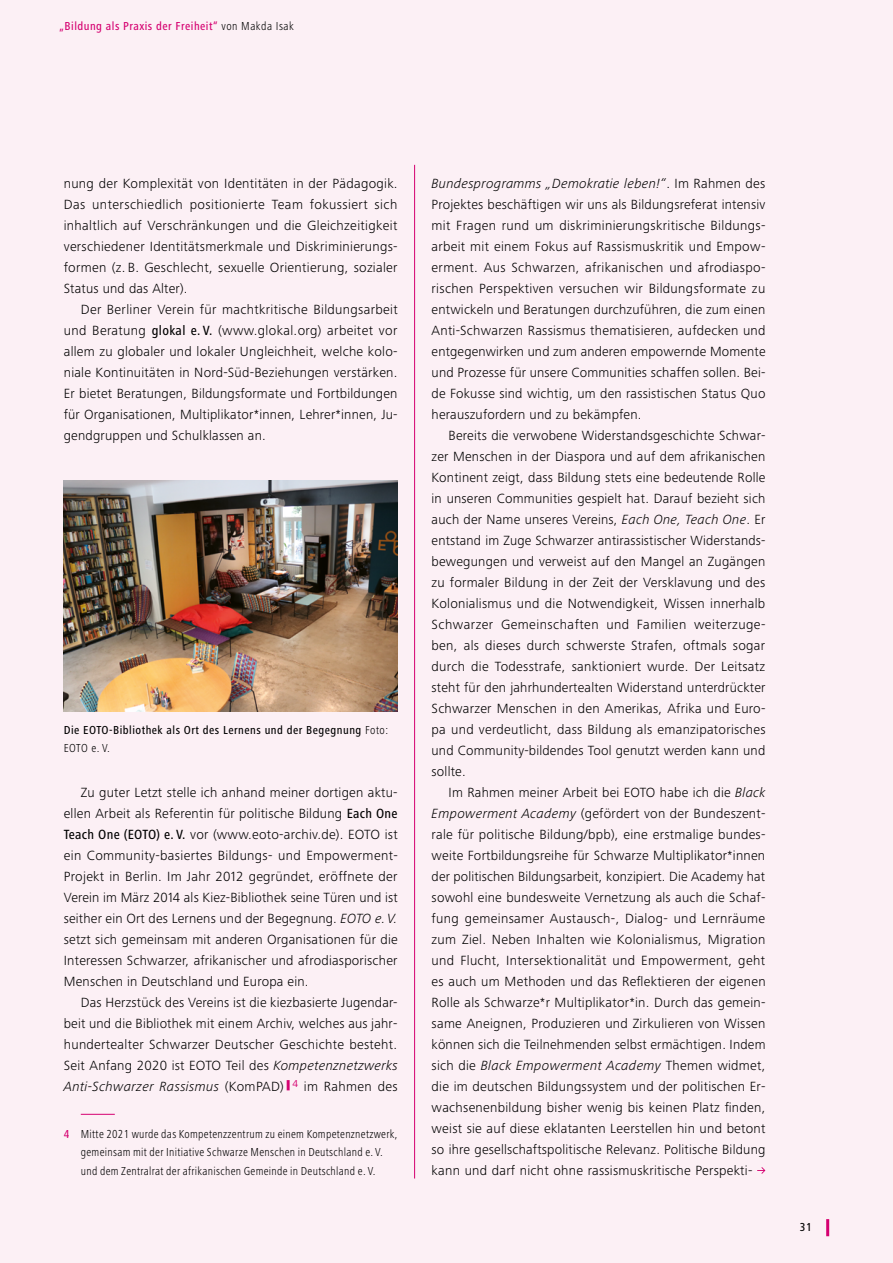
<style>
.page{position:relative;width:893px;height:1263px;background:#fcf0f5}
.page>*{position:absolute;margin:0;border:0;box-sizing:border-box;transform-origin:0 0}
.t1{font:300 13.8px/21px "Frutiger Next LTW1 G";letter-spacing:.015em;color:#000;text-align:justify}
.t2{font:300 condensed 12px/18.3px "Frutiger Next LTW1 G";letter-spacing:.025em;color:#000;text-align:center}
.t3{font:500 condensed 12px/18.3px "Frutiger Next LTW1 G";letter-spacing:.04em;color:#000}
.t4{font:500 condensed 12px "Frutiger Next LTW1 G";letter-spacing:.04em;color:#d50070}
.s1{font-weight:300;color:#000}
.s2{font-weight:500;font-stretch:condensed}
.s3{font-weight:300}
.s4{font-style:italic}
.s5{font-weight:500;color:#d50070}
</style>
<div class="page">
<hr style="left:826px;top:1219px;width:3px;height:17px;background:#d50070">
<svg style="left:757px;top:1167px;width:8px;height:7px"></svg>
<img style="left:64px;top:481px;width:334px;height:231px">
<hr style="left:81px;top:1114px;width:34px;height:1px;background:#d50070">
<hr style="left:414px;top:165px;width:1px;height:1013px;background:#d50070">
<p class="t4" style="left:60px;top:19px;width:236px">„Bildung als Praxis der Freiheit“ <span class="s1">von Makda Isak</span></p>
<p class="t1" style="left:64px;top:172px;width:335px">nung der Komplexität von Identitäten in der Pädagogik.<br>Das unterschiedlich positionierte Team fokussiert sich inhaltlich auf Verschränkungen und die Gleichzeitigkeit verschiedener Identitätsmerkmale und Diskriminierungs&shy;formen (z. B. Geschlecht, sexuelle Orientierung, sozialer Status und das Alter).</p>
<p class="t1" style="left:64px;top:298px;width:335px;text-indent:17px">Der Berliner Verein für machtkritische Bildungsarbeit und Beratung <span class="s2">glokal e. V.</span> (www.glokal.org) arbeitet vor allem zu globaler und lokaler Ungleichheit, welche kolo&shy;niale Kontinuitäten in Nord-Süd-Beziehungen verstärken.<br>Er bietet Beratungen, Bildungsformate und Fortbildungen für Organisationen, Multiplikator*innen, Lehrer*innen, Ju&shy;gendgruppen und Schulklassen an.</p>
<p class="t3" style="left:64px;top:720px;width:326px">Die EOTO-Bibliothek als Ort des Lernens und der Begegnung <span class="s3">Foto:<br>EOTO e. V.</span></p>
<p class="t1" style="left:64px;top:781px;width:336px;text-indent:17px">Zu guter Letzt stelle ich anhand meiner dortigen aktu&shy;ellen Arbeit als Referentin für politische Bildung <span class="s2">Each One Teach One (EOTO) e. V.</span> vor (www.eoto-archiv.de). EOTO ist ein Community-basiertes Bildungs- und Empowerment-Projekt in Berlin. Im Jahr 2012 gegründet, eröffnete der Verein im März 2014 als Kiez-Bibliothek seine Türen und ist seither ein Ort des Lernens und der Begegnung. <span class="s4">EOTO e. V. </span>setzt sich gemeinsam mit anderen Organisationen für die Interessen Schwarzer, afrikanischer und afrodiasporischer Menschen in Deutschland und Europa ein.</p>
<p class="t1" style="left:64px;top:991px;width:335px;text-indent:17px">Das Herzstück des Vereins ist die kiezbasierte Jugendar&shy;beit und die Bibliothek mit einem Archiv, welches aus jahr&shy;hundertealter Schwarzer Deutscher Geschichte besteht.<br>Seit Anfang 2020 ist EOTO Teil des <span class="s4">Kompetenznetzwerks Anti-Schwarzer Rassismus</span> (KomPAD) <sup>|</sup> <sup>4</sup> im Rahmen des</p>
<p class="t2" style="left:64px;top:1125px;width:335px"><span class="s5">4</span> Mitte 2021 wurde das Kompetenzzentrum zu einem Kompetenznetzwerk, gemeinsam mit der Initiative Schwarze Menschen in Deutschland e. V.<br>und dem Zentralrat der afrikanischen Gemeinde in Deutschland e. V.</p>
<p class="t1" style="left:432px;top:172px;width:335px"><span class="s4">Bundesprogramms „Demokratie leben!“</span>. Im Rahmen des Projektes beschäftigen wir uns als Bildungsreferat intensiv mit Fragen rund um diskriminierungskritische Bildungs&shy;arbeit mit einem Fokus auf Rassismuskritik und Empow&shy;erment. Aus Schwarzen, afrikanischen und afrodiaspo&shy;rischen Perspektiven versuchen wir Bildungsformate zu entwickeln und Beratungen durchzuführen, die zum einen Anti-Schwarzen Rassismus thematisieren, aufdecken und entgegenwirken und zum anderen empowernde Momente und Prozesse für unsere Communities schaffen sollen. Bei&shy;de Fokusse sind wichtig, um den rassistischen Status Quo herauszufordern und zu bekämpfen.</p>
<p class="t1" style="left:432px;top:424px;width:336px;text-indent:17px">Bereits die verwobene Widerstandsgeschichte Schwar&shy;zer Menschen in der Diaspora und auf dem afrikanischen Kontinent zeigt, dass Bildung stets eine bedeutende Rolle in unseren Communities gespielt hat. Darauf bezieht sich auch der Name unseres Vereins, <span class="s4">Each One, Teach One</span>. Er entstand im Zuge Schwarzer antirassistischer Widerstands&shy;bewegungen und verweist auf den Mangel an Zugängen zu formaler Bildung in der Zeit der Versklavung und des Kolonialismus und die Notwendigkeit, Wissen innerhalb Schwarzer Gemeinschaften und Familien weiterzuge&shy;ben, als dieses durch schwerste Strafen, oftmals sogar durch die Todesstrafe, sanktioniert wurde. Der Leitsatz steht für den jahrhundertealten Widerstand unterdrückter Schwarzer Menschen in den Amerikas, Afrika und Euro&shy;pa und verdeutlicht, dass Bildung als emanzipatorisches und Community-bildendes Tool genutzt werden kann und sollte.</p>
<p class="t1" style="left:432px;top:781px;width:336px;text-indent:17px">Im Rahmen meiner Arbeit bei EOTO habe ich die <span class="s4">Black Empowerment Academy</span> (gefördert von der Bundeszent&shy;rale für politische Bildung/bpb), eine erstmalige bundes&shy;weite Fortbildungsreihe für Schwarze Multiplikator*innen der politischen Bildungsarbeit, konzipiert. Die Academy hat sowohl eine bundesweite Vernetzung als auch die Schaf&shy;fung gemeinsamer Austausch-, Dialog- und Lernräume zum Ziel. Neben Inhalten wie Kolonialismus, Migration und Flucht, Intersektionalität und Empowerment, geht es auch um Methoden und das Reflektieren der eigenen Rolle als Schwarze*r Multiplikator*in. Durch das gemein&shy;same Aneignen, Produzieren und Zirkulieren von Wissen können sich die Teilnehmenden selbst ermächtigen. Indem sich die <span class="s4">Black Empowerment Academy</span> Themen widmet, die im deutschen Bildungssystem und der politischen Er&shy;wachsenenbildung bisher wenig bis keinen Platz finden, weist sie auf diese eklatanten Leerstellen hin und betont so ihre gesellschaftspolitische Relevanz. Politische Bildung kann und darf nicht ohne rassismuskritische Perspekti-</p>
<p class="t3" style="left:800px;top:1218px;width:13px">31</p>
</div>
